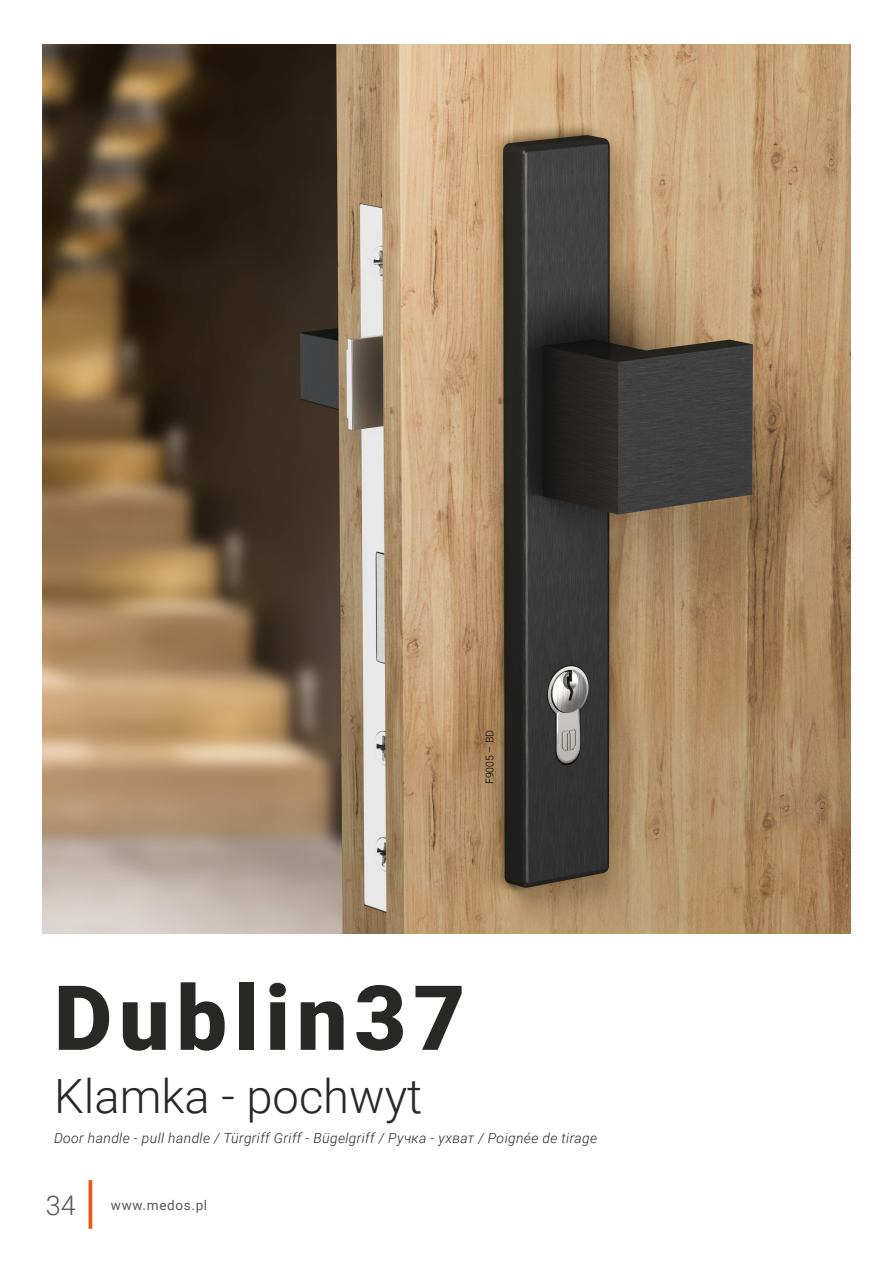
<style>
.page{position:relative;width:893px;height:1263px;background:#fff}
.page>*{position:absolute;margin:0;border:0;box-sizing:border-box;transform-origin:0 0}
.t1{font:900 90px "Roboto";letter-spacing:.075em;color:#282827}
.t2{font:300 47.25px "Roboto";color:#282827}
.t3{font:300 27px "Roboto";color:#575756}
.t4{font:italic 300 13.95px "Roboto";letter-spacing:.025em;color:#282827}
.t5{font:13.5px "Roboto";letter-spacing:.05em;color:#575756}
.t6{font:300 10.5px "Roboto";color:#000}
</style>
<div class="page">
<hr style="left:89px;top:1180px;width:3px;height:49px;background:#ea5818">
<img style="left:43px;top:44px;width:807px;height:889px">
<p class="t6" style="left:482px;top:784px;width:56px;rotate:-90deg">F9005 – BD</p>
<h1 class="t1" style="left:54px;top:955px;width:413px">Dublin37</h1>
<h2 class="t2" style="left:54px;top:1063px;width:370px">Klamka - pochwyt</h2>
<p class="t4" style="left:54px;top:1128px;width:545px">Door handle - pull handle / Türgriff Griff - Bügelgriff / Ручка - ухват / Poignée de tirage</p>
<h3 class="t3" style="left:46px;top:1186px;width:31px">34</h3>
<p class="t5" style="left:111px;top:1196px;width:98px">www.medos.pl</p>
</div>
